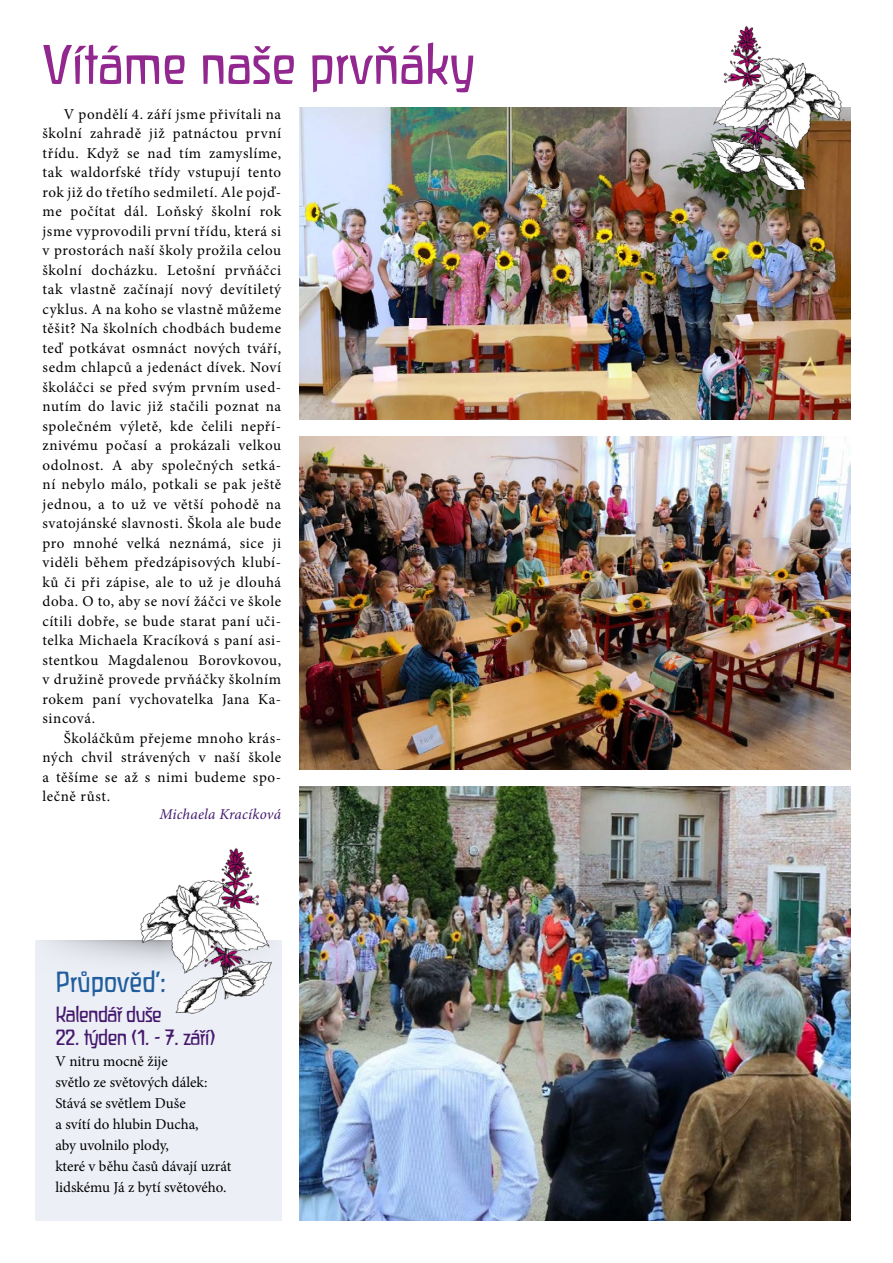
<style>
.page{position:relative;width:893px;height:1263px;background:#fff}
.page>*{position:absolute;margin:0;border:0;box-sizing:border-box;transform-origin:0 0}
.t1{font:57px "Liant";color:#92278f}
.t2{font:30px "Liant";color:#215e9e}
.t3{font:22.5px "Liant";letter-spacing:-.03em;color:#45196e}
.t4{font:15px/19.5px "Minion Pro";letter-spacing:.005em;color:#000;text-align:justify}
.t5{font:italic 15px "Minion Pro";letter-spacing:.015em;color:#45196e}
</style>
<div class="page">
<img style="left:299px;top:787px;width:551px;height:433px">
<img style="left:299px;top:436px;width:551px;height:333px">
<img style="left:299px;top:108px;width:551px;height:311px">
<div style="left:35px;top:940px;width:246px;height:281px;background:#edeff6"></div>
<svg style="left:49px;top:940px;width:83px;height:20px"></svg>
<img style="left:700px;top:25px;width:150px;height:185px">
<img style="left:132px;top:848px;width:150px;height:184px">
<h1 class="t1" style="left:43px;top:34px;width:434px">Vítáme naše prvňáky</h1>
<p class="t4" style="left:43px;top:104px;width:240px;text-indent:21px">V pondělí 4. září jsme přivítali na školní zahradě již patnáctou první třídu. Když se nad tím zamyslíme, tak waldorfské třídy vstupují tento rok již do třetího sedmiletí. Ale pojď&shy;me počítat dál. Loňský školní rok jsme vyprovodili první třídu, která si v prostorách naší školy prožila celou školní docházku. Letošní prvňáčci tak vlastně začínají nový devítiletý cyklus. A na koho se vlastně můžeme těšit? Na školních chodbách budeme teď potkávat osmnáct nových tváří, sedm chlapců a jedenáct dívek. Noví školáčci se před svým prvním used&shy;nutím do lavic již stačili poznat na společném výletě, kde čelili nepří&shy;znivému počasí a prokázali velkou odolnost. A aby společných setká&shy;ní nebylo málo, potkali se pak ještě jednou, a to už ve větší pohodě na svatojánské slavnosti. Škola ale bude pro mnohé velká neznámá, sice ji viděli během předzápisových klubí&shy;ků či při zápise, ale to už je dlouhá doba. O to, aby se noví žáčci ve škole cítili dobře, se bude starat paní uči&shy;telka Michaela Kracíková s paní asi&shy;stentkou Magdalenou Borovkovou, v družině provede prvňáčky školním rokem paní vychovatelka Jana Ka&shy;sincová.</p>
<p class="t4" style="left:43px;top:728px;width:240px;text-indent:21px">Školáčkům přejeme mnoho krás&shy;ných chvil strávených v naší škole a těšíme se až s nimi budeme spo&shy;lečně růst.</p>
<p class="t5" style="left:159px;top:804px;width:123px">Michaela Kracíková</p>
<h2 class="t2" style="left:55px;top:965px;width:115px">Průpověď:</h2>
<h3 class="t3" style="left:55px;top:1003px;width:108px">Kalendář duše</h3>
<h3 class="t3" style="left:55px;top:1025px;width:162px">22. týden (1. - 7. září)</h3>
<p class="t4" style="left:55px;top:1050px;width:177px;line-height:21px;text-align:left">V nitru mocně žije<br>světlo ze světových dálek:<br>Stává se světlem Duše<br>a svítí do hlubin Ducha,<br>aby uvolnilo plody,<br>které v běhu časů dávají uzrát lidskému Já z bytí světového.</p>
</div>
